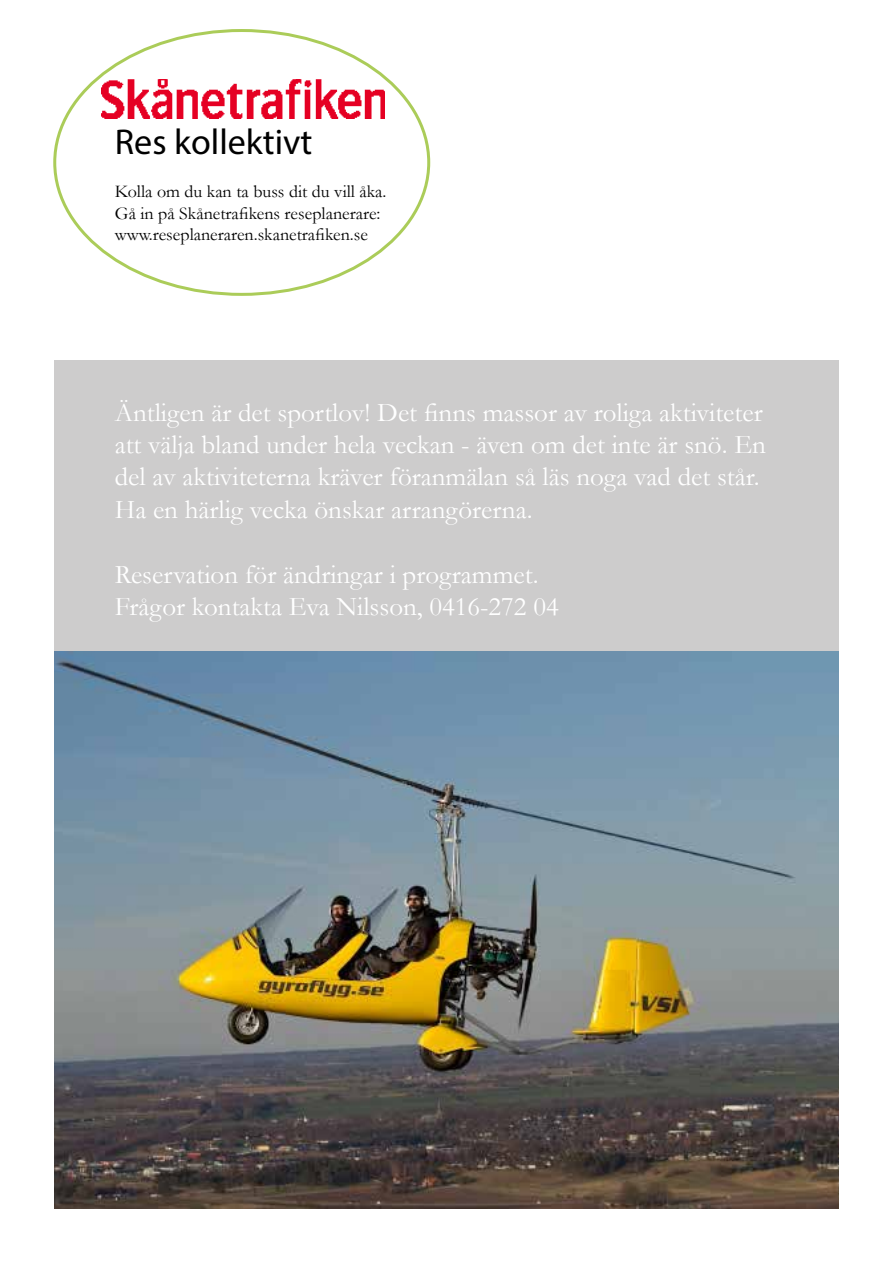
<style>
.page{position:relative;width:893px;height:1263px;background:#fff}
.page>*{position:absolute;margin:0;border:0;box-sizing:border-box;transform-origin:0 0}
.t1{font:36px "Myriad Pro";color:#000}
.t2{font:27px/32.4px "Garamond";color:#fff}
.t3{font:18px/21.6px "Garamond";color:#000}
</style>
<div class="page">
<div style="left:54px;top:360px;width:785px;height:292px;background:#cdcccc"></div>
<img style="left:54px;top:652px;width:785px;height:557px">
<img style="left:101px;top:79px;width:284px;height:39px">
<h1 class="t1" style="left:115px;top:120px;width:199px">Res kollektivt</h1>
<p class="t3" style="left:115px;top:180px;width:273px">Kolla om du kan ta buss dit du vill åka.<br>Gå in på Skånetrafikens reseplanerare: www.reseplaneraren.skanetrafiken.se</p>
<p class="t2" style="left:115px;top:395px;width:653px">Äntligen är det sportlov! Det finns massor av roliga aktiviteter att välja bland under hela veckan - även om det inte är snö. En del av aktiviteterna kräver föranmälan så läs noga vad det står.<br>Ha en härlig vecka önskar arrangörerna.</p>
<p class="t2" style="left:115px;top:557px;width:445px">Reservation för ändringar i programmet.<br>Frågor kontakta Eva Nilsson, 0416-272 04</p>
</div>
